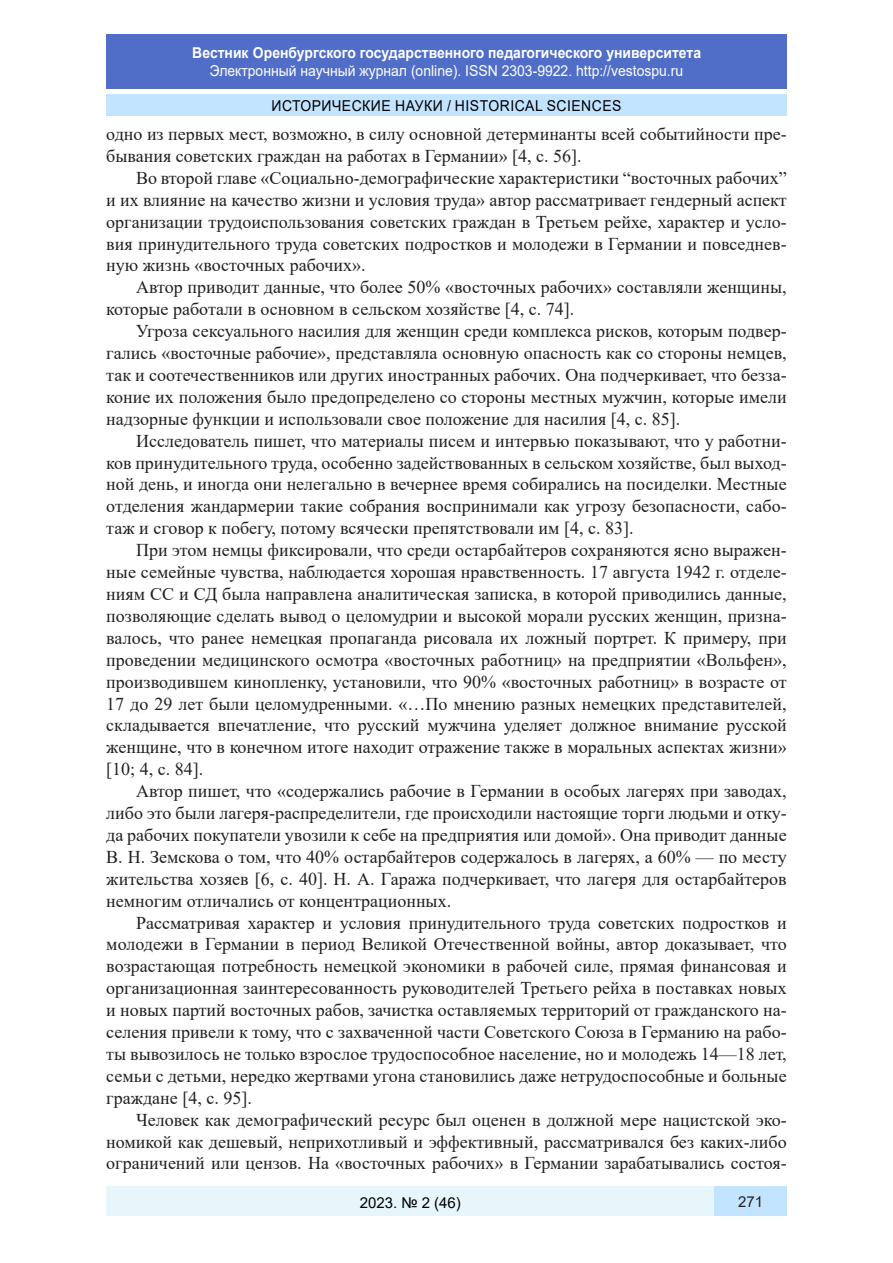
<style>
.page{position:relative;width:893px;height:1263px;background:#fff}
.page>*{position:absolute;margin:0;border:0;box-sizing:border-box;transform-origin:0 0}
.Стиль2{font:18px/21.9px "Times New Roman";color:#231f20;text-align:justify}
.t1{font:15px "Arial";color:#fff;scale:.93 1}
.t2{font:700 15px "Arial";color:#fff;scale:.93 1}
.t3{font:15px "Arial";letter-spacing:.035em;color:#000;scale:.93 1}
.t4{font:15px "Arial";letter-spacing:.035em;color:#000}
.t5{font:15px "Arial";color:#231f20}
</style>
<div class="page">
<div style="left:106px;top:95px;width:681px;height:21px;background:#c3e4ff"></div>
<div style="left:106px;top:34px;width:681px;height:55px;background:#506ec8"></div>
<div style="left:106px;top:1186px;width:608px;height:30px;background:#e6f6fb"></div>
<div style="left:714px;top:1186px;width:73px;height:30px;background:#c3e4ff"></div>
<p class="t2" style="left:192px;top:42px;width:549px">Вестник Оренбургского государственного педагогического университета</p>
<p class="t1" style="left:210px;top:60px;width:511px">Электронный научный журнал (online). ISSN 2303-9922. http://vestospu.ru</p>
<p class="t3" style="left:271px;top:95px;width:378px">ИСТОРИЧЕСКИЕ НАУКИ / HISTORICAL SCIENCES</p>
<p class="Стиль2" style="left:106px;top:122px;width:682px">одно из первых мест, возможно, в силу основной детерминанты всей событийности пре&shy;бывания советских граждан на работах в Германии» [4, с. 56].</p>
<p class="Стиль2" style="left:106px;top:166px;width:682px;text-indent:30px">Во второй главе «Социально-демографические характеристики “восточных рабочих” и их влияние на качество жизни и условия труда» автор рассматривает гендерный аспект организации трудоиспользования советских граждан в Третьем рейхе, характер и усло&shy;вия принудительного труда советских подростков и молодежи в Германии и повседнев&shy;ную жизнь «восточных рабочих».</p>
<p class="Стиль2" style="left:106px;top:276px;width:682px;text-indent:30px">Автор приводит данные, что более 50% «восточных рабочих» составляли женщины, которые работали в основном в сельском хозяйстве [4, с. 74].</p>
<p class="Стиль2" style="left:106px;top:320px;width:682px;text-indent:30px">Угроза сексуального насилия для женщин среди комплекса рисков, которым подвер&shy;гались «восточные рабочие», представляла основную опасность как со стороны немцев, так и соотечественников или других иностранных рабочих. Она подчеркивает, что безза&shy;коние их положения было предопределено со стороны местных мужчин, которые имели надзорные функции и использовали свое положение для насилия [4, с. 85].</p>
<p class="Стиль2" style="left:106px;top:429px;width:682px;text-indent:30px">Исследователь пишет, что материалы писем и интервью показывают, что у работни&shy;ков принудительного труда, особенно задействованных в сельском хозяйстве, был выход&shy;ной день, и иногда они нелегально в вечернее время собирались на посиделки. Местные отделения жандармерии такие собрания воспринимали как угрозу безопасности, сабо&shy;таж и сговор к побегу, потому всячески препятствовали им [4, с. 83].</p>
<p class="Стиль2" style="left:106px;top:539px;width:682px;text-indent:30px">При этом немцы фиксировали, что среди остарбайтеров сохраняются ясно выражен&shy;ные семейные чувства, наблюдается хорошая нравственность. 17 августа 1942 г. отделе&shy;ниям СС и СД была направлена аналитическая записка, в которой приводились данные, позволяющие сделать вывод о целомудрии и высокой морали русских женщин, призна&shy;валось, что ранее немецкая пропаганда рисовала их ложный портрет. К примеру, при проведении медицинского осмотра «восточных работниц» на предприятии «Вольфен», производившем кинопленку, установили, что 90% «восточных работниц» в возрасте от 17 до 29 лет были целомудренными. «…По мнению разных немецких представителей, складывается впечатление, что русский мужчина уделяет должное внимание русской женщине, что в конечном итоге находит отражение также в моральных аспектах жизни» [10; 4, с. 84].</p>
<p class="Стиль2" style="left:106px;top:779px;width:682px;text-indent:30px">Автор пишет, что «содержались рабочие в Германии в особых лагерях при заводах, либо это были лагеря-распределители, где происходили настоящие торги людьми и отку&shy;да рабочих покупатели увозили к себе на предприятия или домой». Она приводит данные В. Н. Земскова о том, что 40% остарбайтеров содержалось в лагерях, а 60% — по месту жительства хозяев [6, с. 40]. Н. А. Гаража подчеркивает, что лагеря для остарбайтеров немногим отличались от концентрационных.</p>
<p class="Стиль2" style="left:106px;top:911px;width:682px;text-indent:30px">Рассматривая характер и условия принудительного труда советских подростков и молодежи в Германии в период Великой Отечественной войны, автор доказывает, что возрастающая потребность немецкой экономики в рабочей силе, прямая финансовая и организационная заинтересованность руководителей Третьего рейха в поставках новых и новых партий восточных рабов, зачистка оставляемых территорий от гражданского на&shy;селения привели к тому, что с захваченной части Советского Союза в Германию на рабо&shy;ты вывозилось не только взрослое трудоспособное население, но и молодежь 14—18 лет, семьи с детьми, нередко жертвами угона становились даже нетрудоспособные и больные граждане [4, с. 95].</p>
<p class="Стиль2" style="left:106px;top:1108px;width:682px;text-indent:30px">Человек как демографический ресурс был оценен в должной мере нацистской эко&shy;номикой как дешевый, неприхотливый и эффективный, рассматривался без каких-либо ограничений или цензов. На «восточных рабочих» в Германии зарабатывались состоя-</p>
<p class="t4" style="left:360px;top:1192px;width:103px">2023. № 2 (46)</p>
<p class="t5" style="left:738px;top:1191px;width:27px">271</p>
</div>
